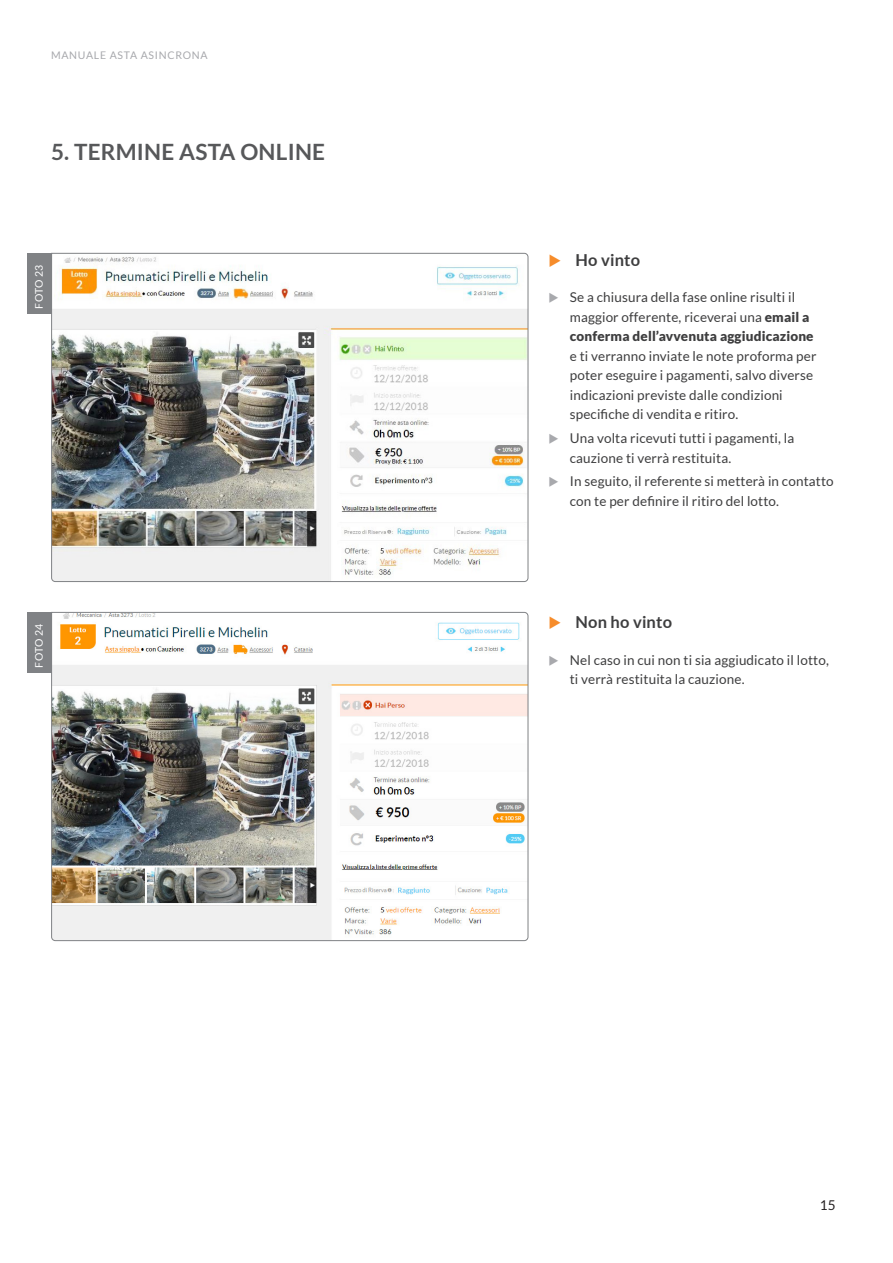
<style>
.page{position:relative;width:893px;height:1263px;background:#fff}
.page>*{position:absolute;margin:0;border:0;box-sizing:border-box;transform-origin:0 0}
.t1{font:700 22.5px "Lato";letter-spacing:.01em;color:#57585a}
.t2{font:700 16.5px "Lato";letter-spacing:.01em;color:#3e3e3f}
.t3{font:13.5px/19.5px "Lato";letter-spacing:.01em;color:#3e3e3f}
.t4{font:13.5px "Lato";color:#231f20}
.t5{font:10.5px "Lato";letter-spacing:.07em;color:#a8a9ad}
.t6{font:10.5px "Lato";letter-spacing:.005em;color:#fff}
.s1{font-weight:900}
</style>
<div class="page">
<img style="left:51px;top:253px;width:478px;height:329px">
<div style="left:27px;top:253px;width:24px;height:61px;background:#808285"></div>
<img style="left:51px;top:612px;width:478px;height:329px">
<div style="left:27px;top:612px;width:24px;height:61px;background:#808285"></div>
<p class="t5" style="left:51px;top:50px;width:158px">MANUALE ASTA ASINCRONA</p>
<h1 class="t1" style="left:51px;top:138px;width:276px">5. TERMINE ASTA ONLINE</h1>
<p class="t6" style="left:33px;top:309px;width:45px;rotate:-90deg">FOTO 23</p>
<p class="t6" style="left:33px;top:668px;width:45px;rotate:-90deg">FOTO 24</p>
<p class="t2" style="left:576px;top:251px;width:66px">Ho vinto</p>
<p class="t3" style="left:570px;top:288px;width:245px">Se a chiusura della fase online risulti il maggior offerente, riceverai una <span class="s1">email a conferma dell’avvenuta aggiudicazione</span></p>
<p class="t3" style="left:570px;top:346px;width:248px">e ti verranno inviate le note proforma per poter eseguire i pagamenti, salvo diverse indicazioni previste dalle condizioni specifiche di vendita e ritiro.</p>
<p class="t3" style="left:570px;top:428px;width:226px">Una volta ricevuti tutti i pagamenti, la cauzione ti verrà restituita.</p>
<p class="t3" style="left:570px;top:472px;width:265px">In seguito, il referente si metterà in contatto con te per definire il ritiro del lotto.</p>
<p class="t2" style="left:576px;top:613px;width:98px">Non ho vinto</p>
<p class="t3" style="left:570px;top:650px;width:261px">Nel caso in cui non ti sia aggiudicato il lotto, ti verrà restituita la cauzione.</p>
<p class="t4" style="left:820px;top:1197px;width:17px">15</p>
</div>
